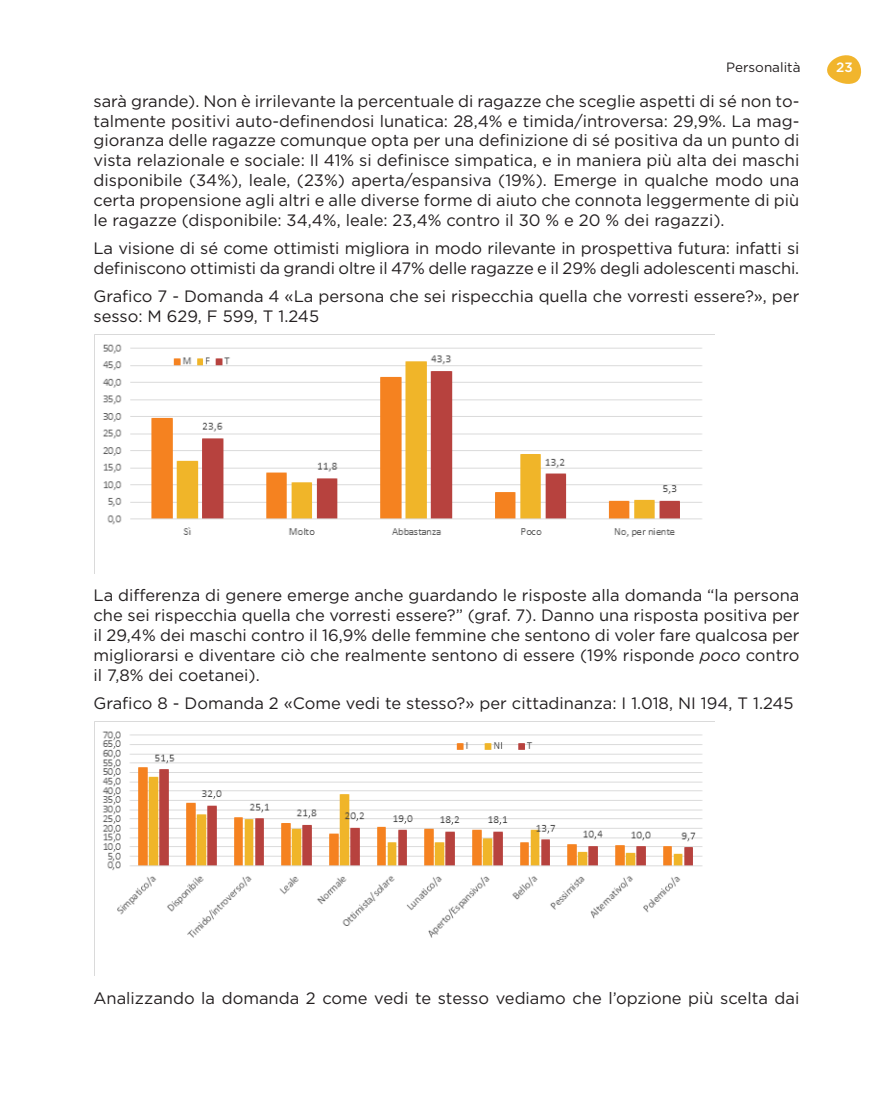
<style>
.page{position:relative;width:893px;height:1106px;background:#fff}
.page>*{position:absolute;margin:0;border:0;box-sizing:border-box;transform-origin:0 0}
.t1{font:16.5px/19.8px "Gotham";color:#231f20;text-align:justify}
.t2{font:13.5px "Gotham";color:#231f20}
.t3{font:500 13.5px "Gotham";color:#fff}
.s1{font-style:italic}
</style>
<div class="page">
<svg style="left:827px;top:55px;width:35px;height:29px"></svg>
<img style="left:94px;top:334px;width:620px;height:239px">
<img style="left:94px;top:721px;width:620px;height:254px">
<p class="t2" style="left:726px;top:59px;width:76px">Personalità</p>
<p class="t3" style="left:836px;top:59px;width:18px">23</p>
<p class="t1" style="left:94px;top:91px;width:707px">sarà grande). Non è irrilevante la percentuale di ragazze che sceglie aspetti di sé non to&shy;talmente positivi auto-definendosi lunatica: 28,4% e timida/introversa: 29,9%. La mag&shy;gioranza delle ragazze comunque opta per una definizione di sé positiva da un punto di vista relazionale e sociale: Il 41% si definisce simpatica, e in maniera più alta dei maschi disponibile (34%), leale, (23%) aperta/espansiva (19%). Emerge in qualche modo una certa propensione agli altri e alle diverse forme di aiuto che connota leggermente di più le ragazze (disponibile: 34,4%, leale: 23,4% contro il 30 % e 20 % dei ragazzi).</p>
<p class="t1" style="left:94px;top:238px;width:707px">La visione di sé come ottimisti migliora in modo rilevante in prospettiva futura: infatti si definiscono ottimisti da grandi oltre il 47% delle ragazze e il 29% degli adolescenti maschi.</p>
<p class="t1" style="left:94px;top:286px;width:707px">Grafico 7 - Domanda 4 «La persona che sei rispecchia quella che vorresti essere?», per sesso: M 629, F 599, T 1.245</p>
<p class="t1" style="left:94px;top:585px;width:707px">La differenza di genere emerge anche guardando le risposte alla domanda “la persona che sei rispecchia quella che vorresti essere?” (graf. 7). Danno una risposta positiva per il 29,4% dei maschi contro il 16,9% delle femmine che sentono di voler fare qualcosa per migliorarsi e diventare ciò che realmente sentono di essere (19% risponde <span class="s1">poco</span> contro il 7,8% dei coetanei).</p>
<p class="t1" style="left:94px;top:693px;width:702px">Grafico 8 - Domanda 2 «Come vedi te stesso?» per cittadinanza: I 1.018, NI 194, T 1.245</p>
<p class="t1" style="left:94px;top:987px;width:707px">Analizzando la domanda 2 come vedi te stesso vediamo che l’opzione più scelta dai</p>
</div>
